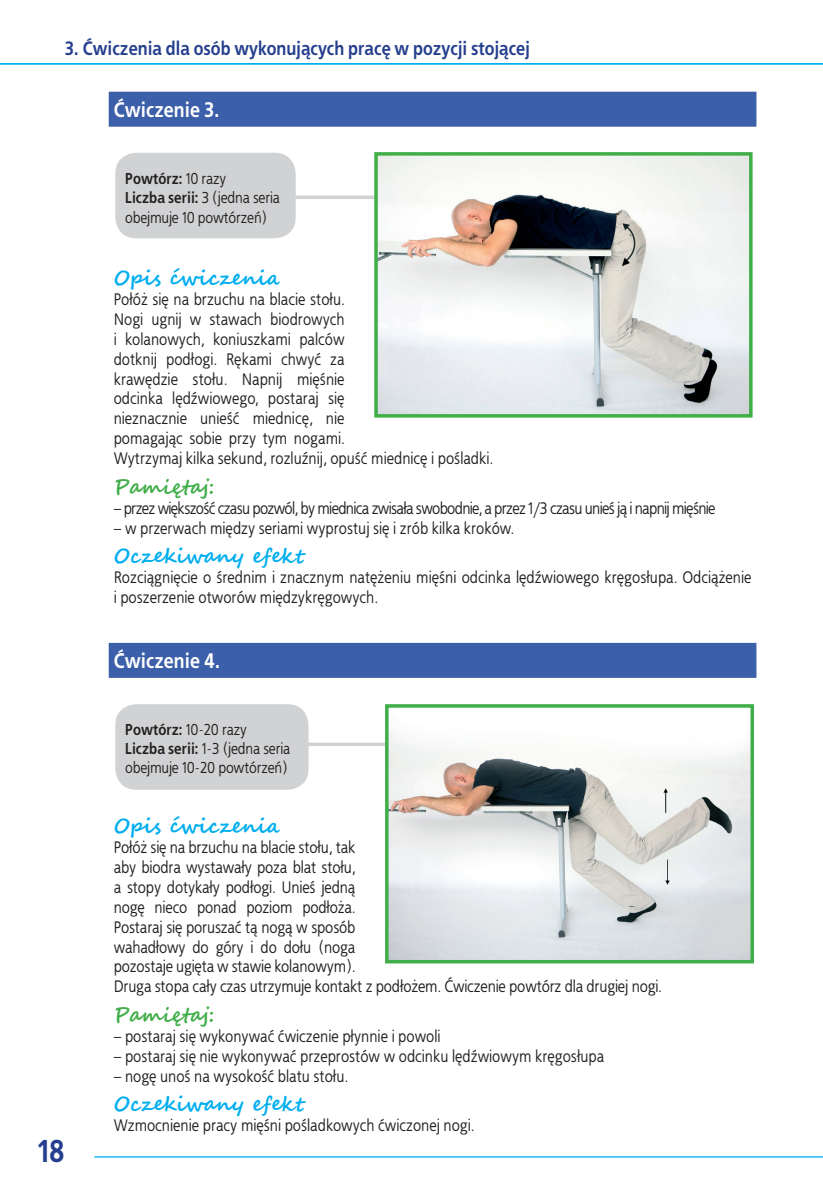
<style>
.page{position:relative;width:823px;height:1195px;background:#fff}
.page>*{position:absolute;margin:0;border:0;box-sizing:border-box;transform-origin:0 0}
.t1{font:700 31.5px "EFN Bureau";color:#253f8e}
.t2{font:700 21px "EFN Bureau";color:#fff}
.t3{font:700 20.3px "Segoe Script";color:#00aeef}
.t4{font:700 20.3px "Segoe Script";letter-spacing:-.005em;color:#40ae49}
.t5{font:700 19.25px "EFN Bureau";color:#253f8e}
.t6{font:16.62px/19.9px "EFN Bureau";letter-spacing:.01em;color:#231f20}
.t7{font:16.62px "EFN Bureau";letter-spacing:-.03em;color:#231f20}
.t8{font:15.75px/19.4px "EFN Bureau";color:#231f20}
.s1{font-weight:700}
</style>
<div class="page">
<hr style="left:94px;top:1156px;width:729px;height:1px;background:#00aeef">
<hr style="left:0;top:63px;width:823px;height:2px;background:#00aeef">
<div style="left:109px;top:92px;width:647px;height:35px;background:#3c5fa9"></div>
<div style="left:109px;top:643px;width:647px;height:35px;background:#3c5fa9"></div>
<svg style="left:296px;top:195px;width:78px;height:4px"></svg>
<div style="left:115px;top:153px;width:181px;height:85px;background:#d1d2d4;border-radius:21px"></div>
<svg style="left:308px;top:742px;width:77px;height:4px"></svg>
<div style="left:115px;top:704px;width:193px;height:86px;background:#d1d2d4;border-radius:21px"></div>
<img style="left:379px;top:157px;width:368px;height:255px">
<div style="left:374px;top:152px;width:378px;height:265px;border:4px solid #40ae49"></div>
<img style="left:390px;top:733px;width:359px;height:225px">
<div style="left:385px;top:704px;width:369px;height:259px;border:4px solid #40ae49"></div>
<p class="t5" style="left:65px;top:34px;width:466px">3. Ćwiczenia dla osób wykonujących pracę w pozycji stojącej</p>
<p class="t2" style="left:114px;top:94px;width:107px">Ćwiczenie 3.</p>
<p class="t8" style="left:125px;top:168px;width:156px"><span class="s1">Powtórz:</span> 10 razy<br><span class="s1">Liczba serii:</span> 3 (jedna seria obejmuje 10 powtórzeń)</p>
<p class="t3" style="left:114px;top:261px;width:167px">Opis ćwiczenia</p>
<p class="t6" style="left:114px;top:288px;width:381px">Połóż się na brzuchu na blacie stołu.<br>Nogi ugnij w stawach biodrowych<br>i kolanowych, koniuszkami palców<br>dotknij podłogi. Rękami chwyć za<br>krawędzie stołu. Napnij mięśnie<br>odcinka lędźwiowego, postaraj się<br>nieznacznie unieść miednicę, nie<br>pomagając sobie przy tym nogami.<br>Wytrzymaj kilka sekund, rozluźnij, opuść miednicę i pośladki.</p>
<p class="t4" style="left:114px;top:470px;width:102px">Pamiętaj:</p>
<p class="t7" style="left:114px;top:496px;width:603px">– przez większość czasu pozwól, by miednica zwisała swobodnie, a przez 1/3 czasu unieś ją i napnij mięśnie</p>
<p class="t6" style="left:114px;top:517px;width:402px">– w przerwach między seriami wyprostuj się i zrób kilka kroków.</p>
<p class="t3" style="left:114px;top:539px;width:191px">Oczekiwany efekt</p>
<p class="t6" style="left:114px;top:566px;width:639px">Rozciągnięcie o średnim i znacznym natężeniu mięśni odcinka lędźwiowego kręgosłupa. Odciążenie i poszerzenie otworów międzykręgowych.</p>
<p class="t2" style="left:114px;top:645px;width:108px">Ćwiczenie 4.</p>
<p class="t8" style="left:125px;top:719px;width:166px;line-height:18.9px"><span class="s1">Powtórz:</span> 10-20 razy<br><span class="s1">Liczba serii:</span> 1-3 (jedna seria obejmuje 10-20 powtórzeń)</p>
<h1 class="t1" style="left:37px;top:1128px;width:29px">18</h1>
<p class="t3" style="left:114px;top:809px;width:167px">Opis ćwiczenia</p>
<p class="t6" style="left:114px;top:836px;width:550px">Połóż się na brzuchu na blacie stołu, tak<br>aby biodra wystawały poza blat stołu,<br>a stopy dotykały podłogi. Unieś jedną<br>nogę nieco ponad poziom podłoża.<br>Postaraj się poruszać tą nogą w sposób<br>wahadłowy do góry i do dołu (noga<br>pozostaje ugięta w stawie kolanowym).<br>Druga stopa cały czas utrzymuje kontakt z podłożem. Ćwiczenie powtórz dla drugiej nogi.</p>
<p class="t4" style="left:114px;top:998px;width:102px">Pamiętaj:</p>
<p class="t6" style="left:114px;top:1025px;width:328px">– postaraj się wykonywać ćwiczenie płynnie i powoli</p>
<p class="t6" style="left:114px;top:1045px;width:492px">– postaraj się nie wykonywać przeprostów w odcinku lędźwiowym kręgosłupa</p>
<p class="t6" style="left:114px;top:1065px;width:236px">– nogę unoś na wysokość blatu stołu.</p>
<p class="t3" style="left:114px;top:1087px;width:191px">Oczekiwany efekt</p>
<p class="t6" style="left:114px;top:1114px;width:362px">Wzmocnienie pracy mięśni pośladkowych ćwiczonej nogi.</p>
</div>
